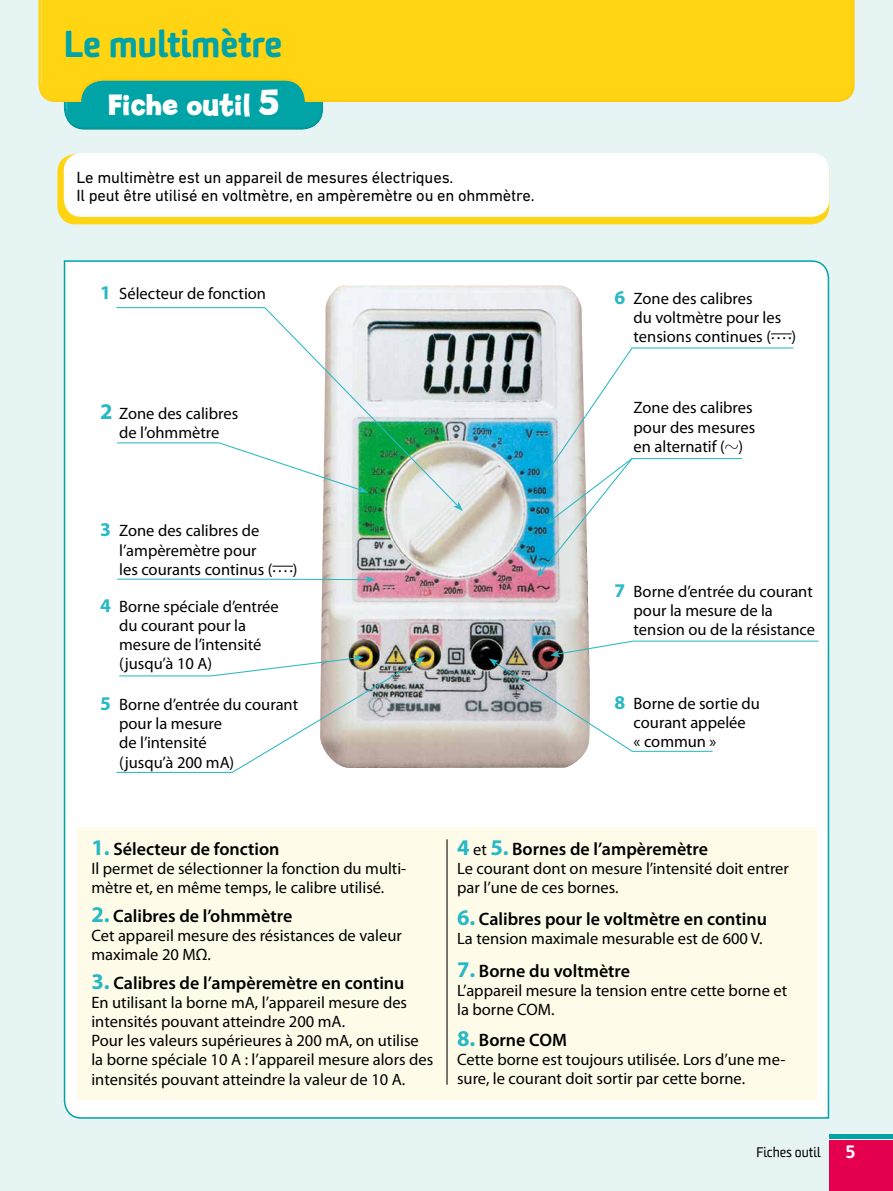
<style>
.page{position:relative;width:893px;height:1191px;background:#e6f4f3}
.page>*{position:absolute;margin:0;border:0;box-sizing:border-box;transform-origin:0 0}
._06-01_Fiche_outil{font:900 36px "Sommet Rounded";letter-spacing:-.01em;color:#00a3a6}
.t1{font:700 31.5px "Billy";color:#fff;scale:.93 1}
._10-05_Outil_texte{font:600 18px "Myriad Pro";color:#000}
.t2{font:700 18px "Alwyn New Rounded";color:#fff}
._10-05_Outil_texte-2{font:16.5px/19.2px "Myriad Pro";color:#000}
._06-02_Fiche_outil_C{font:16.5px "DIN Next LT Pro";letter-spacing:-.01em;color:#000}
.t3{font:13.5px "Sommet Rounded";color:#000}
.s1{font-size:39px}
.s2{font-weight:700;font-size:19.5px;color:#29b8c5}
.s3{font-weight:700;font-size:22.5px;color:#29b8c5}
.s4{font-weight:400;font-size:16.5px}
</style>
<div class="page">
<hr style="left:829px;top:1134px;width:64px;height:4px;background:#00a3a6">
<div style="left:829px;top:1140px;width:64px;height:51px;background:#e5004f"></div>
<div style="left:64px;top:66px;width:262px;height:65px;background:#00a3a6"></div>
<div style="left:38px;top:0;width:819px;height:104px;background:#ffd513"></div>
<div style="left:63px;top:260px;width:767px;height:859px;background:#fff"></div>
<div style="left:57px;top:154px;width:772px;height:70px;background:#ffd513;border-radius:18px"></div>
<div style="left:64px;top:153px;width:765px;height:64px;background:#fff;border-radius:18px"></div>
<div style="left:77px;top:827px;width:739px;height:272px;background:#fffbe9"></div>
<hr style="left:446px;top:839px;width:2px;height:245px;background:#000">
<img style="left:320px;top:285px;width:271px;height:483px">
<svg style="left:771px;top:333px;width:21px;height:1px"></svg>
<svg style="left:272px;top:566px;width:21px;height:1px"></svg>
<svg style="left:115px;top:306px;width:344px;height:201px"></svg>
<svg style="left:453px;top:501px;width:10px;height:10px"></svg>
<svg style="left:116px;top:576px;width:259px;height:7px;background:#d7e9ec"></svg>
<svg style="left:489px;top:640px;width:331px;height:112px;background:#e4e5e4"></svg>
<svg style="left:115px;top:655px;width:310px;height:118px;background:#e6e6e4"></svg>
<svg style="left:537px;top:347px;width:257px;height:230px;background:#edf4f7"></svg>
<p class="_06-01_Fiche_outil" style="left:64px;top:20px;width:220px">Le multimètre</p>
<p class="t1" style="left:108px;top:86px;width:186px">Fiche outil <span class="s1">5</span></p>
<p class="_06-02_Fiche_outil_C" style="left:77px;top:167px;width:378px">Le multimètre est un appareil de mesures électriques.</p>
<p class="_06-02_Fiche_outil_C" style="left:77px;top:186px;width:460px">Il peut être utilisé en voltmètre, en ampèremètre ou en ohmmètre.</p>
<p class="_10-05_Outil_texte-2" style="left:100px;top:284px;width:168px"><span class="s2">1</span> Sélecteur de fonction</p>
<p class="_10-05_Outil_texte-2" style="left:634px;top:289px;width:164px;text-indent:-19px"><span class="s2">6</span> Zone des calibres<br>du voltmètre pour les tensions continues (... .)</p>
<p class="_10-05_Outil_texte-2" style="left:100px;top:403px;width:140px;text-align:center"><span class="s3">2</span> Zone des calibres de l’ohmmètre</p>
<p class="_10-05_Outil_texte-2" style="left:634px;top:398px;width:123px">Zone des calibres pour des mesures en alternatif (∙)</p>
<p class="_10-05_Outil_texte-2" style="left:119px;top:521px;width:180px;text-indent:-19px"><span class="s2">3</span> Zone des calibres de l’ampèremètre pour<br>les courants continus (... .)</p>
<p class="_10-05_Outil_texte-2" style="left:119px;top:596px;width:161px;text-indent:-19px"><span class="s2">4</span> Borne spéciale d’entrée du courant pour la mesure de l’intensité (jusqu’à 10 A)</p>
<p class="_10-05_Outil_texte-2" style="left:119px;top:694px;width:180px;text-indent:-19px"><span class="s2">5</span> Borne d’entrée du courant pour la mesure<br>de l’intensité<br>(jusqu’à 200 mA)</p>
<p class="_10-05_Outil_texte-2" style="left:634px;top:581px;width:183px;text-indent:-19px"><span class="s2">7</span> Borne d’entrée du courant pour la mesure de la tension ou de la résistance</p>
<p class="_10-05_Outil_texte-2" style="left:634px;top:693px;width:128px;text-indent:-19px"><span class="s2">8</span> Borne de sortie du courant appelée<br>« commun »</p>
<p class="_10-05_Outil_texte" style="left:91px;top:837px;width:190px"><span class="s3">1.</span> Sélecteur de fonction</p>
<p class="_10-05_Outil_texte-2" style="left:91px;top:858px;width:316px">Il permet de sélectionner la fonction du multi&shy;mètre et, en même temps, le calibre utilisé.</p>
<p class="_10-05_Outil_texte" style="left:91px;top:904px;width:202px"><span class="s3">2.</span> Calibres de l’ohmmètre</p>
<p class="_10-05_Outil_texte-2" style="left:91px;top:925px;width:312px">Cet appareil mesure des résistances de valeur maximale 20 MΩ.</p>
<p class="_10-05_Outil_texte" style="left:91px;top:971px;width:315px"><span class="s3">3.</span> Calibres de l’ampèremètre en continu</p>
<p class="_10-05_Outil_texte-2" style="left:91px;top:992px;width:317px">En utilisant la borne mA, l’appareil mesure des intensités pouvant atteindre 200 mA.</p>
<p class="_10-05_Outil_texte-2" style="left:91px;top:1031px;width:343px">Pour les valeurs supérieures à 200 mA, on utilise la borne spéciale 10 A : l’appareil mesure alors des intensités pouvant atteindre la valeur de 10 A.</p>
<p class="_10-05_Outil_texte" style="left:457px;top:837px;width:252px"><span class="s3">4</span> <span class="s4">et</span> <span class="s3">5.</span> Bornes de l’ampèremètre</p>
<p class="_10-05_Outil_texte-2" style="left:457px;top:858px;width:333px">Le courant dont on mesure l’intensité doit entrer par l’une de ces bornes.</p>
<p class="_10-05_Outil_texte" style="left:457px;top:907px;width:311px"><span class="s3">6.</span> Calibres pour le voltmètre en continu</p>
<p class="_10-05_Outil_texte-2" style="left:457px;top:929px;width:307px">La tension maximale mesurable est de 600 V.</p>
<p class="_10-05_Outil_texte" style="left:457px;top:959px;width:174px"><span class="s3">7.</span> Borne du voltmètre</p>
<p class="_10-05_Outil_texte-2" style="left:457px;top:980px;width:332px">L’appareil mesure la tension entre cette borne et la borne COM.</p>
<p class="_10-05_Outil_texte" style="left:457px;top:1028px;width:111px"><span class="s3">8.</span> Borne COM</p>
<p class="_10-05_Outil_texte-2" style="left:457px;top:1049px;width:330px">Cette borne est toujours utilisée. Lors d’une me&shy;sure, le courant doit sortir par cette borne.</p>
<p class="t3" style="left:756px;top:1143px;width:66px">Fiches outil</p>
<p class="t2" style="left:846px;top:1141px;width:11px">5</p>
</div>
